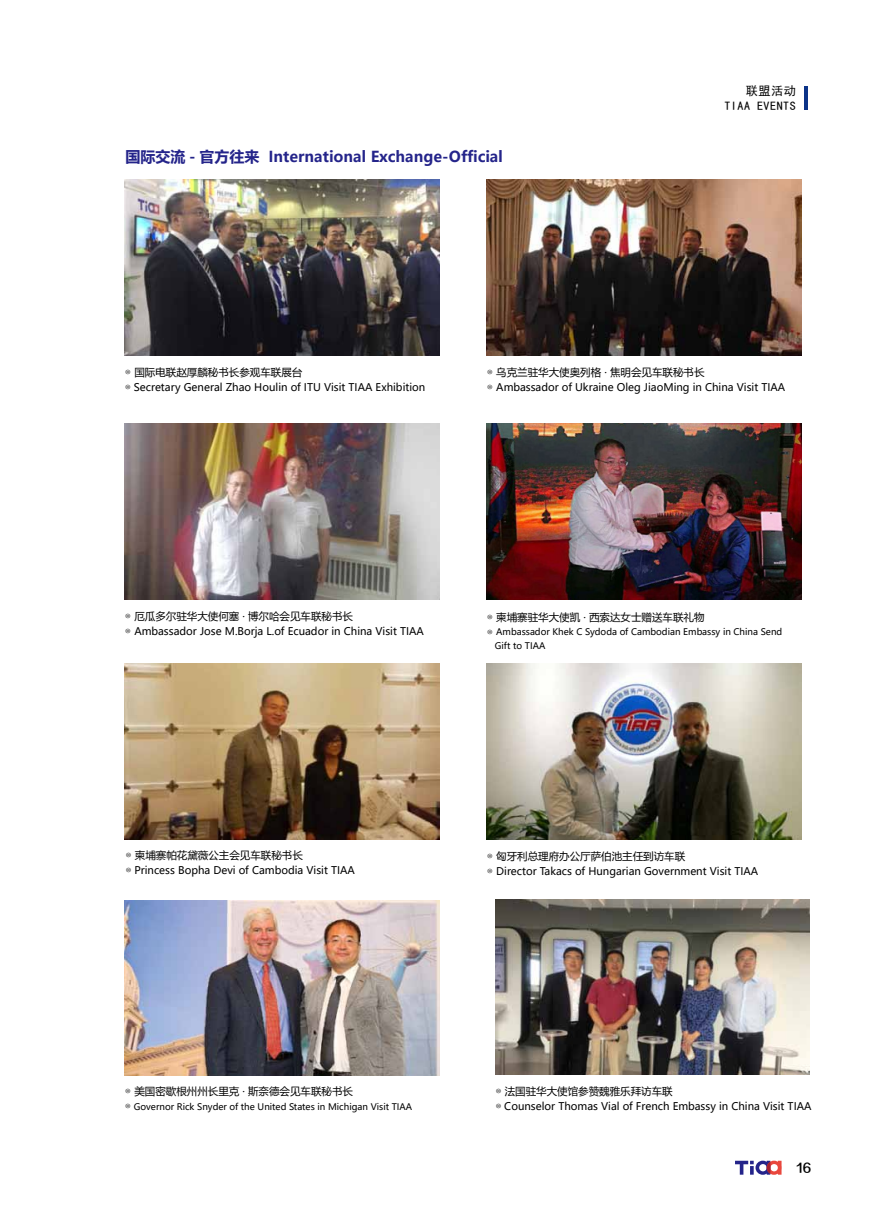
<style>
.page{position:relative;width:893px;height:1212px;background:#fff}
.page>*{position:absolute;margin:0;border:0;box-sizing:border-box;transform-origin:0 0}
.t1{font:700 15px "Microsoft Ya Hei";color:#24248a}
.t2{font:12.15px/14.5px "Sim Hei";letter-spacing:.04em;color:#000;text-align:right}
.t3{font:12px "FZZZHONGJW GB1 0";color:#000}
.t4{font:10.5px/15px "Microsoft Ya Hei";color:#000}
.t5{font:9px/14.2px "Microsoft Ya Hei";color:#000}
.s1{font-size:10.5px}
</style>
<div class="page">
<svg style="left:735px;top:1160px;width:46px;height:15px"></svg>
<img style="left:125px;top:424px;width:314px;height:175px">
<img style="left:125px;top:180px;width:314px;height:175px">
<img style="left:125px;top:900px;width:314px;height:175px">
<img style="left:487px;top:424px;width:314px;height:175px">
<img style="left:487px;top:180px;width:314px;height:175px">
<img style="left:487px;top:664px;width:314px;height:175px">
<img style="left:125px;top:664px;width:314px;height:175px">
<img style="left:495px;top:899px;width:315px;height:176px">
<hr style="left:804px;top:86px;width:4px;height:24px;background:#0c3388">
<h1 class="t1" style="left:125px;top:146px;width:379px">国际交流 - 官方往来 International Exchange-Official</h1>
<p class="t2" style="left:724px;top:84px;width:73px">联盟活动<br>TIAA EVENTS</p>
<p class="t4" style="left:125px;top:365px;width:302px">◎ 国际电联赵厚麟秘书长参观车联展台<br>◎ Secretary General Zhao Houlin of ITU Visit TIAA Exhibition</p>
<p class="t4" style="left:487px;top:365px;width:300px">◎ 乌克兰驻华大使奥列格 · 焦明会见车联秘书长<br>◎ Ambassador of Ukraine Oleg JiaoMing in China Visit TIAA</p>
<p class="t4" style="left:125px;top:609px;width:301px">◎ 厄瓜多尔驻华大使何塞 · 博尔哈会见车联秘书长<br>◎ Ambassador Jose M.Borja L.of Ecuador in China Visit TIAA</p>
<p class="t4" style="left:487px;top:609px;width:219px">◎ 柬埔寨驻华大使凯 · 西索达女士赠送车联礼物</p>
<p class="t5" style="left:495px;top:624px;width:289px;text-indent:-8px"><span class="s1">◎</span> Ambassador Khek C Sydoda of Cambodian Embassy in China Send<br>Gift to TIAA</p>
<p class="t4" style="left:125px;top:847px;width:231px">◎ 柬埔寨帕花黛薇公主会见车联秘书长<br>◎ Princess Bopha Devi of Cambodia Visit TIAA</p>
<p class="t4" style="left:487px;top:848px;width:273px">◎ 匈牙利总理府办公厅萨伯池主任到访车联<br>◎ Director Takacs of Hungarian Government Visit TIAA</p>
<p class="t4" style="left:125px;top:1084px;width:230px">◎ 美国密歇根州州长里克 · 斯奈德会见车联秘书长</p>
<p class="t5" style="left:125px;top:1099px;width:289px"><span class="s1">◎</span> Governor Rick Snyder of the United States in Michigan Visit TIAA</p>
<p class="t4" style="left:495px;top:1084px;width:318px">◎ 法国驻华大使馆参赞魏雅乐拜访车联<br>◎ Counselor Thomas Vial of French Embassy in China Visit TIAA</p>
<p class="t3" style="left:796px;top:1161px;width:16px">16</p>
</div>
